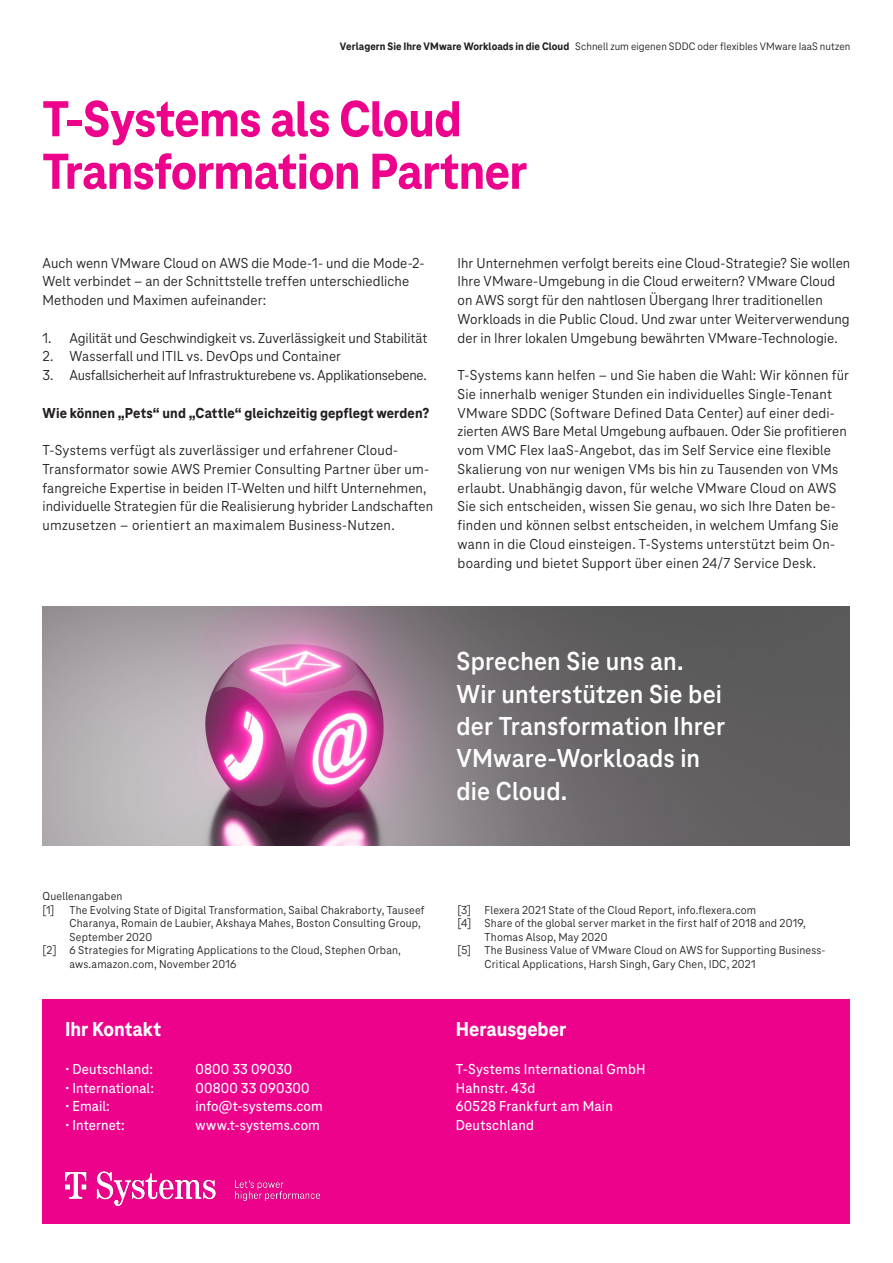
<style>
.page{position:relative;width:893px;height:1263px;background:#fff}
.page>*{position:absolute;margin:0;border:0;box-sizing:border-box;transform-origin:0 0}
._01_Headline_Ultra_3{font:800 52.5px/52.5px "Tele Neo";letter-spacing:-.015em;color:#ed028c}
._05_Copy_10_12_5_Nor{font:700 27px/32.4px "Tele Neo";letter-spacing:.005em;color:#fff}
._01_Headline_Ultra_1{font:800 21px "Tele Neo";color:#fff}
._05_Copy_10_12_5_Nor-2{font:15px/18.8px "Tele Neo";letter-spacing:.005em;color:#231f20}
._05_Copy_10_12_5_Nor-3{font:500 15px "Tele Neo";letter-spacing:.01em;color:#fff}
._05_Copy_10_12_5_Nor-4{font:15px "Tele Neo";letter-spacing:-.015em;color:#231f20}
._05_Copy_10_12_5_Nor-5{font:800 15px "Tele Neo";letter-spacing:.005em;color:#231f20}
.Absatzformat_3{font:12px/13.5px "Tele Neo";letter-spacing:.015em;color:#231f20}
.t1{font:11.25px "Tele Neo";letter-spacing:.005em;color:#231f20}
.s1{font-weight:800}
</style>
<div class="page">
<img style="left:43px;top:606px;width:806px;height:240px">
<div style="left:43px;top:999px;width:807px;height:224px;background:#ed028c"></div>
<img style="left:65px;top:1172px;width:254px;height:33px">
<p class="t1" style="left:340px;top:40px;width:512px"><span class="s1">Verlagern Sie Ihre VMware Workloads in die Cloud</span> Schnell zum eigenen SDDC oder flexibles VMware IaaS nutzen</p>
<p class="_01_Headline_Ultra_3" style="left:43px;top:93px;width:486px">T-Systems als Cloud<br>Transformation Partner</p>
<p class="_05_Copy_10_12_5_Nor-2" style="left:43px;top:253px;width:384px">Auch wenn VMware Cloud on AWS die Mode-1- und die Mode-2-<br>Welt verbindet – an der Schnittstelle treffen unterschiedliche<br>Methoden und Maximen aufeinander:</p>
<p class="_05_Copy_10_12_5_Nor-2" style="left:43px;top:328px;width:386px">1. Agilität und Geschwindigkeit vs. Zuverlässigkeit und Stabilität</p>
<p class="_05_Copy_10_12_5_Nor-2" style="left:43px;top:347px;width:300px">2. Wasserfall und ITIL vs. DevOps und Container</p>
<p class="_05_Copy_10_12_5_Nor-4" style="left:43px;top:367px;width:386px">3. Ausfallsicherheit auf Infrastrukturebene vs. Applikationsebene.</p>
<p class="_05_Copy_10_12_5_Nor-5" style="left:43px;top:404px;width:388px">Wie können „Pets“ und „Cattle“ gleichzeitig gepflegt werden?</p>
<p class="_05_Copy_10_12_5_Nor-2" style="left:43px;top:441px;width:392px">T-Systems verfügt als zuverlässiger und erfahrener Cloud-Transformator sowie AWS Premier Consulting Partner über um&shy;fangreiche Expertise in beiden IT-Welten und hilft Unternehmen, individuelle Strategien für die Realisierung hybrider Landschaften umzusetzen – orientiert an maximalem Business-Nutzen.</p>
<p class="_05_Copy_10_12_5_Nor-2" style="left:458px;top:253px;width:394px">Ihr Unternehmen verfolgt bereits eine Cloud-Strategie? Sie wollen Ihre VMware-Umgebung in die Cloud erweitern? VMware Cloud on AWS sorgt für den nahtlosen Übergang Ihrer traditionellen Workloads in die Public Cloud. Und zwar unter Weiterverwendung der in Ihrer lokalen Umgebung bewährten VMware-Technologie.</p>
<p class="_05_Copy_10_12_5_Nor-2" style="left:458px;top:366px;width:393px">T-Systems kann helfen – und Sie haben die Wahl: Wir können für Sie innerhalb weniger Stunden ein individuelles Single-Tenant VMware SDDC (Software Defined Data Center) auf einer dedi&shy;zierten AWS Bare Metal Umgebung aufbauen. Oder Sie profitieren vom VMC Flex IaaS-Angebot, das im Self Service eine flexible Skalierung von nur wenigen VMs bis hin zu Tausenden von VMs erlaubt. Unabhängig davon, für welche VMware Cloud on AWS Sie sich entscheiden, wissen Sie genau, wo sich Ihre Daten be&shy;finden und können selbst entscheiden, in welchem Umfang Sie wann in die Cloud einsteigen. T-Systems unterstützt beim On&shy;boarding und bietet Support über einen 24/7 Service Desk.</p>
<p class="_05_Copy_10_12_5_Nor" style="left:457px;top:645px;width:270px">Sprechen Sie uns an.<br>Wir unterstützen Sie bei der Transformation Ihrer<br>VMware-Workloads in die Cloud.</p>
<p class="Absatzformat_3" style="left:43px;top:890px;width:81px">Quellenangaben</p>
<p class="Absatzformat_3" style="left:43px;top:903px;width:13px">[1]</p>
<p class="Absatzformat_3" style="left:70px;top:903px;width:357px">The Evolving State of Digital Transformation, Saibal Chakraborty, Tauseef<br>Charanya, Romain de Laubier, Akshaya Mahes, Boston Consulting Group,<br>September 2020</p>
<p class="Absatzformat_3" style="left:70px;top:944px;width:333px;text-indent:-27px">[2] 6 Strategies for Migrating Applications to the Cloud, Stephen Orban, aws.amazon.com, November 2016</p>
<p class="_01_Headline_Ultra_1" style="left:65px;top:1018px;width:98px">Ihr Kontakt</p>
<p class="_05_Copy_10_12_5_Nor-3" style="left:65px;top:1060px;width:89px">• Deutschland:</p>
<p class="_05_Copy_10_12_5_Nor-3" style="left:196px;top:1060px;width:98px">0800 33 09030</p>
<p class="_05_Copy_10_12_5_Nor-3" style="left:65px;top:1079px;width:90px">• International:</p>
<p class="_05_Copy_10_12_5_Nor-3" style="left:196px;top:1079px;width:116px">00800 33 090300</p>
<p class="_05_Copy_10_12_5_Nor-3" style="left:65px;top:1098px;width:46px">• Email:</p>
<p class="_05_Copy_10_12_5_Nor-3" style="left:196px;top:1098px;width:129px">info@t-systems.com</p>
<p class="_05_Copy_10_12_5_Nor-3" style="left:65px;top:1117px;width:61px">• Internet:</p>
<p class="_05_Copy_10_12_5_Nor-3" style="left:196px;top:1117px;width:126px">www.t-systems.com</p>
<p class="Absatzformat_3" style="left:458px;top:903px;width:300px">[3] Flexera 2021 State of the Cloud Report, info.flexera.com</p>
<p class="Absatzformat_3" style="left:485px;top:917px;width:323px;text-indent:-27px">[4] Share of the global server market in the first half of 2018 and 2019,<br>Thomas Alsop, May 2020</p>
<p class="Absatzformat_3" style="left:485px;top:944px;width:342px;text-indent:-27px">[5] The Business Value of VMware Cloud on AWS for Supporting Business-<br>Critical Applications, Harsh Singh, Gary Chen, IDC, 2021</p>
<p class="_01_Headline_Ultra_1" style="left:456px;top:1018px;width:112px">Herausgeber</p>
<p class="_05_Copy_10_12_5_Nor-3" style="left:456px;top:1060px;width:191px">T-Systems International GmbH</p>
<p class="_05_Copy_10_12_5_Nor-3" style="left:456px;top:1079px;width:81px">Hahnstr. 43d</p>
<p class="_05_Copy_10_12_5_Nor-3" style="left:456px;top:1098px;width:159px">60528 Frankfurt am Main</p>
<p class="_05_Copy_10_12_5_Nor-3" style="left:456px;top:1117px;width:80px">Deutschland</p>
</div>
